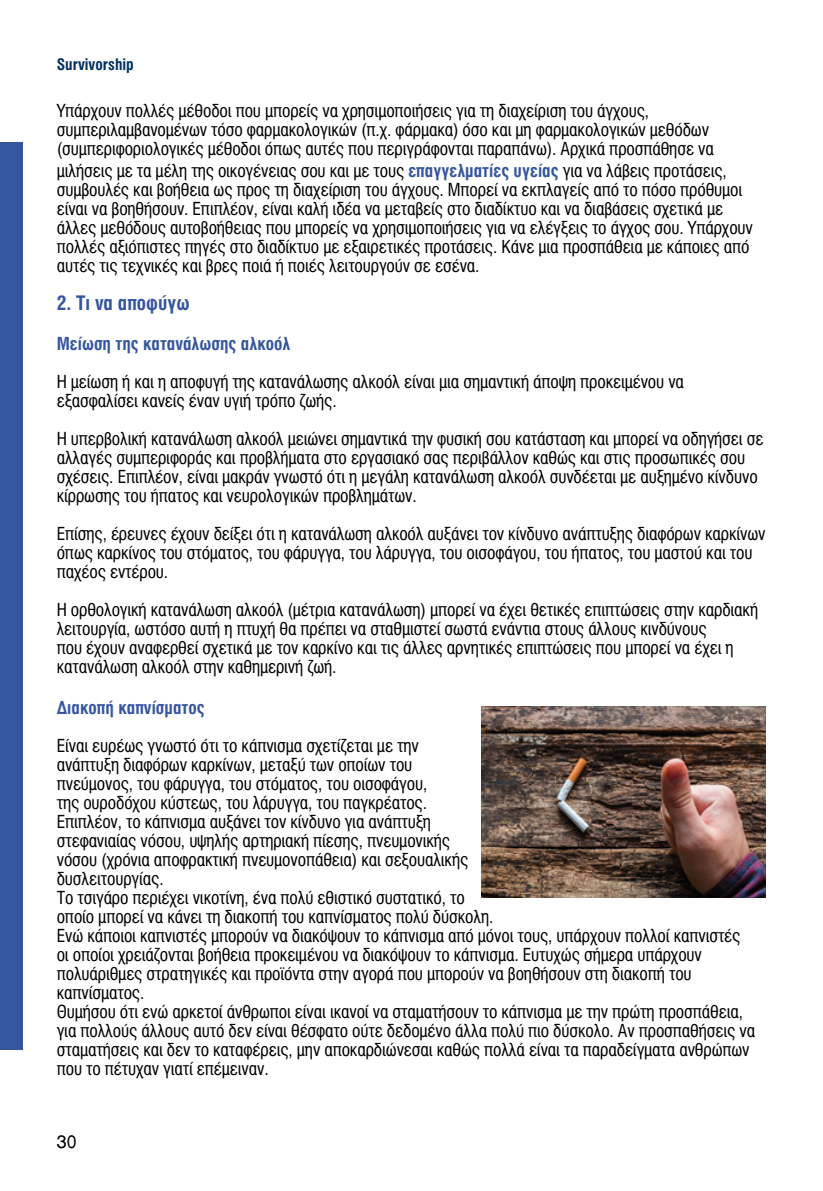
<style>
.page{position:relative;width:823px;height:1191px;background:#fff}
.page>*{position:absolute;margin:0;border:0;box-sizing:border-box;transform-origin:0 0}
.t1{font:20px "UB Helvetica Cond Bold";color:#35559e}
.t2{font:18px/19px "UB Helvetica Cond";letter-spacing:-.01em;color:#000}
.t3{font:18px "UB Helvetica Cond Bold";color:#35559e}
.t4{font:18px "UB Helvetica";color:#000}
.t5{font:16px "UB Helvetica Cond Bold";color:#00305f}
.s1{font-family:"UB Helvetica Cond Bold";color:#35559e}
</style>
<div class="page">
<div style="left:0;top:142px;width:23px;height:907px;background:#35559e"></div>
<img style="left:481px;top:706px;width:284px;height:191px">
<p class="t5" style="left:57px;top:55px;width:79px">Survivorship</p>
<p class="t2" style="left:57px;top:101px;width:658px">Υπάρχουν πολλές μέθοδοι που μπορείς να χρησιμοποιήσεις για τη διαχείριση του άγχους, συμπεριλαμβανομένων τόσο φαρμακολογικών (π.χ. φάρμακα) όσο και μη φαρμακολογικών μεθόδων (συμπεριφοριολογικές μέθοδοι όπως αυτές που περιγράφονται παραπάνω). Αρχικά προσπάθησε να</p>
<p class="t2" style="left:57px;top:161px;width:697px">μιλήσεις με τα μέλη της οικογένειας σου και με τους <span class="s1">επαγγελματίες υγείας</span> για να λάβεις προτάσεις, συμβουλές και βοήθεια ως προς τη διαχείριση του άγχους. Μπορεί να εκπλαγείς από το πόσο πρόθυμοι είναι να βοηθήσουν. Επιπλέον, είναι καλή ιδέα να μεταβείς στο διαδίκτυο και να διαβάσεις σχετικά με άλλες μεθόδους αυτοβοήθειας που μπορείς να χρησιμοποιήσεις για να ελέγξεις το άγχος σου. Υπάρχουν πολλές αξιόπιστες πηγές στο διαδίκτυο με εξαιρετικές προτάσεις. Κάνε μια προσπάθεια με κάποιες από αυτές τις τεχνικές και βρες ποιά ή ποιές λειτουργούν σε εσένα.</p>
<p class="t1" style="left:57px;top:291px;width:134px">2. Τι να αποφύγω</p>
<p class="t3" style="left:57px;top:333px;width:235px">Μείωση της κατανάλωσης αλκοόλ</p>
<p class="t2" style="left:57px;top:372px;width:628px">Η μείωση ή και η αποφυγή της κατανάλωσης αλκοόλ είναι μια σημαντική άποψη προκειμένου να εξασφαλίσει κανείς έναν υγιή τρόπο ζωής.</p>
<p class="t2" style="left:57px;top:429px;width:708px">Η υπερβολική κατανάλωση αλκοόλ μειώνει σημαντικά την φυσική σου κατάσταση και μπορεί να οδηγήσει σε αλλαγές συμπεριφοράς και προβλήματα στο εργασιακό σας περιβάλλον καθώς και στις προσωπικές σου σχέσεις. Επιπλέον, είναι μακράν γνωστό ότι η μεγάλη κατανάλωση αλκοόλ συνδέεται με αυξημένο κίνδυνο κίρρωσης του ήπατος και νευρολογικών προβλημάτων.</p>
<p class="t2" style="left:57px;top:524px;width:710px">Επίσης, έρευνες έχουν δείξει ότι η κατανάλωση αλκοόλ αυξάνει τον κίνδυνο ανάπτυξης διαφόρων καρκίνων όπως καρκίνος του στόματος, του φάρυγγα, του λάρυγγα, του οισοφάγου, του ήπατος, του μαστού και του παχέος εντέρου.</p>
<p class="t2" style="left:57px;top:600px;width:702px">Η ορθολογική κατανάλωση αλκοόλ (μέτρια κατανάλωση) μπορεί να έχει θετικές επιπτώσεις στην καρδιακή λειτουργία, ωστόσο αυτή η πτυχή θα πρέπει να σταθμιστεί σωστά ενάντια στους άλλους κινδύνους<br>που έχουν αναφερθεί σχετικά με τον καρκίνο και τις άλλες αρνητικές επιπτώσεις που μπορεί να έχει η κατανάλωση αλκοόλ στην καθημερινή ζωή.</p>
<p class="t3" style="left:57px;top:697px;width:149px">Διακοπή καπνίσματος</p>
<p class="t2" style="left:57px;top:736px;width:699px">Είναι ευρέως γνωστό ότι το κάπνισμα σχετίζεται με την<br>ανάπτυξη διαφόρων καρκίνων, μεταξύ των οποίων του<br>πνεύμονος, του φάρυγγα, του στόματος, του οισοφάγου,<br>της ουροδόχου κύστεως, του λάρυγγα, του παγκρέατος.<br>Επιπλέον, το κάπνισμα αυξάνει τον κίνδυνο για ανάπτυξη<br>στεφανιαίας νόσου, υψηλής αρτηριακή πίεσης, πνευμονικής<br>νόσου (χρόνια αποφρακτική πνευμονοπάθεια) και σεξουαλικής<br>δυσλειτουργίας.<br>Το τσιγάρο περιέχει νικοτίνη, ένα πολύ εθιστικό συστατικό, το<br>οποίο μπορεί να κάνει τη διακοπή του καπνίσματος πολύ δύσκολη.<br>Ενώ κάποιοι καπνιστές μπορούν να διακόψουν το κάπνισμα από μόνοι τους, υπάρχουν πολλοί καπνιστές οι οποίοι χρειάζονται βοήθεια προκειμένου να διακόψουν το κάπνισμα. Ευτυχώς σήμερα υπάρχουν πολυάριθμες στρατηγικές και προϊόντα στην αγορά που μπορούν να βοηθήσουν στη διακοπή του καπνίσματος.<br>Θυμήσου ότι ενώ αρκετοί άνθρωποι είναι ικανοί να σταματήσουν το κάπνισμα με την πρώτη προσπάθεια, για πολλούς άλλους αυτό δεν είναι θέσφατο ούτε δεδομένο άλλα πολύ πιο δύσκολο. Αν προσπαθήσεις να σταματήσεις και δεν το καταφέρεις, μην αποκαρδιώνεσαι καθώς πολλά είναι τα παραδείγματα ανθρώπων που το πέτυχαν γιατί επέμειναν.</p>
<p class="t4" style="left:57px;top:1131px;width:22px">30</p>
</div>
